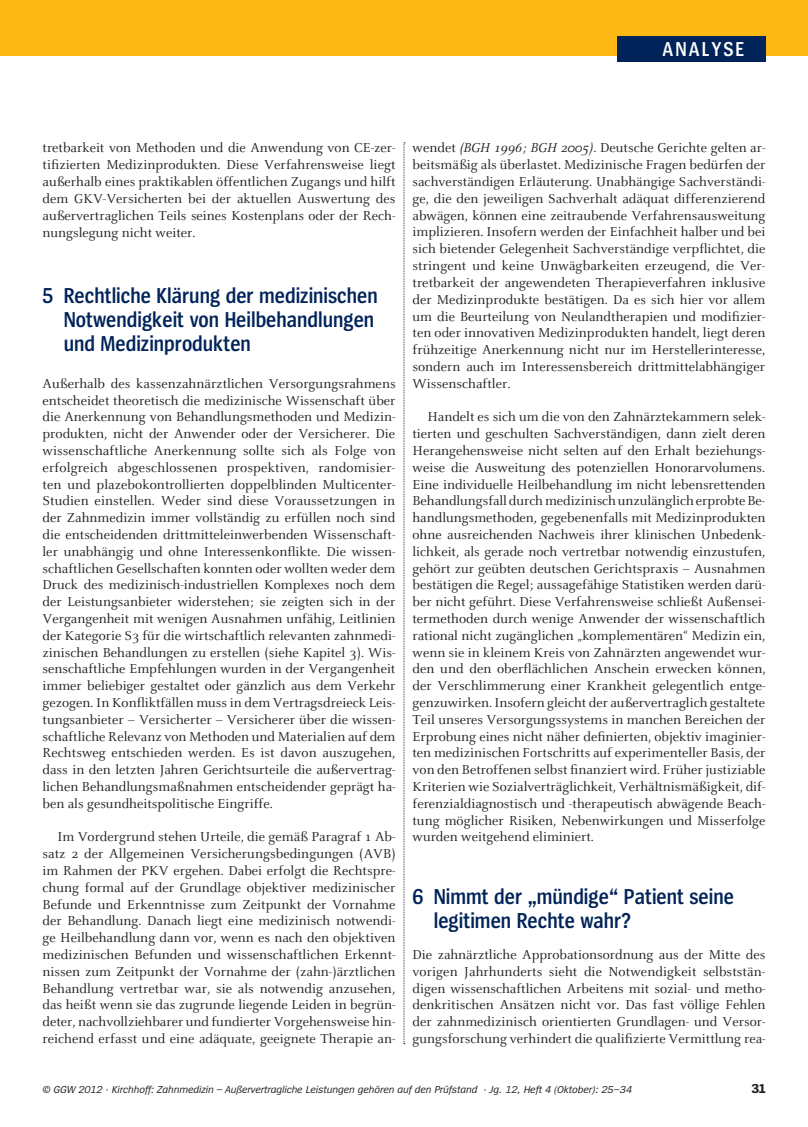
<style>
.page{position:relative;width:808px;height:1127px;background:#fff}
.page>*{position:absolute;margin:0;border:0;box-sizing:border-box;transform-origin:0 0}
.t1{font:600 22.5px/24px "Spiegel Cd";color:#002359}
.t2{font:600 21px "Spiegel Cd";color:#fff}
.t3{font:14.25px/16.8px "Celeste";color:#231f20;text-align:justify}
.t4{font:700 13.5px "Spiegel";color:#231f20}
.t5{font:italic 10.5px "Spiegel";color:#231f20}
.s1{font-style:italic}
</style>
<div class="page">
<div style="left:0;top:0;width:808px;height:55px;background:#fcb814"></div>
<div style="left:617px;top:36px;width:148px;height:26px;background:#002359"></div>
<svg style="left:404px;top:142px;width:1px;height:902px"></svg>
<h2 class="t2" style="left:663px;top:38px;width:83px">Analyse</h2>
<p class="t3" style="left:43px;top:140px;width:355px">tretbarkeit von Methoden und die Anwendung von CE-zer&shy;tifizierten Medizinprodukten. Diese Verfahrensweise liegt außerhalb eines praktikablen öffentlichen Zugangs und hilft dem GKV-Versicherten bei der aktuellen Auswertung des außervertraglichen Teils seines Kostenplans oder der Rech&shy;nungslegung nicht weiter.</p>
<h1 class="t1" style="left:64px;top:284px;width:315px;text-indent:-21px">5 Rechtliche Klärung der medizinischen<br>Notwendigkeit von Heilbehandlungen und Medizinprodukten</h1>
<p class="t3" style="left:43px;top:375px;width:355px">Außerhalb des kassenzahnärztlichen Versorgungsrahmens entscheidet theoretisch die medizinische Wissenschaft über die Anerkennung von Behandlungsmethoden und Medizin&shy;produkten, nicht der Anwender oder der Versicherer. Die wissenschaftliche Anerkennung sollte sich als Folge von erfolgreich abgeschlossenen prospektiven, randomisier&shy;ten und plazebokontrollierten doppelblinden Multicenter-Studien einstellen. Weder sind diese Voraussetzungen in der Zahnmedizin immer vollständig zu erfüllen noch sind die entscheidenden drittmitteleinwerbenden Wissenschaft&shy;ler unabhängig und ohne Interessenkonflikte. Die wissen&shy;schaftlichen Gesellschaften konnten oder wollten weder dem Druck des medizinisch-industriellen Komplexes noch dem der Leistungsanbieter widerstehen; sie zeigten sich in der Vergangenheit mit wenigen Ausnahmen unfähig, Leitlinien der Kategorie S3 für die wirtschaftlich relevanten zahnmedi&shy;zinischen Behandlungen zu erstellen (siehe Kapitel 3). Wis&shy;senschaftliche Empfehlungen wurden in der Vergangenheit immer beliebiger gestaltet oder gänzlich aus dem Verkehr gezogen. In Konfliktfällen muss in dem Vertragsdreieck Leis&shy;tungsanbieter – Versicherter – Versicherer über die wissen&shy;schaftliche Relevanz von Methoden und Materialien auf dem Rechtsweg entschieden werden. Es ist davon auszugehen, dass in den letzten Jahren Gerichtsurteile die außervertrag&shy;lichen Behandlungsmaßnahmen entscheidender geprägt ha&shy;ben als gesundheitspolitische Eingriffe.</p>
<p class="t3" style="left:43px;top:829px;width:355px;text-indent:15px">Im Vordergrund stehen Urteile, die gemäß Paragraf 1 Ab&shy;satz 2 der Allgemeinen Versicherungsbedingungen (AVB) im Rahmen der PKV ergehen. Dabei erfolgt die Rechtspre&shy;chung formal auf der Grundlage objektiver medizinischer Befunde und Erkenntnisse zum Zeitpunkt der Vornahme der Behandlung. Danach liegt eine medizinisch notwendi&shy;ge Heilbehandlung dann vor, wenn es nach den objektiven medizinischen Befunden und wissenschaftlichen Erkennt&shy;nissen zum Zeitpunkt der Vornahme der (zahn-)ärztlichen Behandlung vertretbar war, sie als notwendig anzusehen, das heißt wenn sie das zugrunde liegende Leiden in begrün&shy;deter, nachvollziehbarer und fundierter Vorgehensweise hin&shy;reichend erfasst und eine adäquate, geeignete Therapie an-</p>
<p class="t3" style="left:412px;top:140px;width:354px">wendet <span class="s1">(BGH 1996; BGH 2005)</span>. Deutsche Gerichte gelten ar&shy;beitsmäßig als überlastet. Medizinische Fragen bedürfen der sachverständigen Erläuterung. Unabhängige Sachverständi&shy;ge, die den jeweiligen Sachverhalt adäquat differenzierend abwägen, können eine zeitraubende Verfahrensausweitung implizieren. Insofern werden der Einfachheit halber und bei sich bietender Gelegenheit Sachverständige verpflichtet, die stringent und keine Unwägbarkeiten erzeugend, die Ver&shy;tretbarkeit der angewendeten Therapieverfahren inklusive der Medizinprodukte bestätigen. Da es sich hier vor allem um die Beurteilung von Neulandtherapien und modifizier&shy;ten oder innovativen Medizinprodukten handelt, liegt deren frühzeitige Anerkennung nicht nur im Herstellerinteresse, sondern auch im Interessensbereich drittmittelabhängiger Wissenschaftler.</p>
<p class="t3" style="left:412px;top:409px;width:355px;text-indent:15px">Handelt es sich um die von den Zahnärztekammern selek&shy;tierten und geschulten Sachverständigen, dann zielt deren Herangehensweise nicht selten auf den Erhalt beziehungs&shy;weise die Ausweitung des potenziellen Honorarvolumens.<br>Eine individuelle Heilbehandlung im nicht lebensrettenden Behandlungsfall durch medizinisch unzulänglich erprobte Be&shy;handlungsmethoden, gegebenenfalls mit Medizinprodukten ohne ausreichenden Nachweis ihrer klinischen Unbedenk&shy;lichkeit, als gerade noch vertretbar notwendig einzustufen, gehört zur geübten deutschen Gerichtspraxis – Ausnahmen bestätigen die Regel; aussagefähige Statistiken werden darü&shy;ber nicht geführt. Diese Verfahrensweise schließt Außensei&shy;termethoden durch wenige Anwender der wissenschaftlich rational nicht zugänglichen „komplementären“ Medizin ein, wenn sie in kleinem Kreis von Zahnärzten angewendet wur&shy;den und den oberflächlichen Anschein erwecken können, der Verschlimmerung einer Krankheit gelegentlich entge&shy;genzuwirken. Insofern gleicht der außervertraglich gestaltete Teil unseres Versorgungssystems in manchen Bereichen der Erprobung eines nicht näher definierten, objektiv imaginier&shy;ten medizinischen Fortschritts auf experimenteller Basis, der von den Betroffenen selbst finanziert wird. Früher justiziable Kriterien wie Sozialverträglichkeit, Verhältnismäßigkeit, dif&shy;ferenzialdiagnostisch und -therapeutisch abwägende Beach&shy;tung möglicher Risiken, Nebenwirkungen und Misserfolge wurden weitgehend eliminiert.</p>
<h1 class="t1" style="left:434px;top:885px;width:302px;text-indent:-21px">6 Nimmt der „mündige“ Patient seine legitimen Rechte wahr?</h1>
<p class="t3" style="left:412px;top:946px;width:355px">Die zahnärztliche Approbationsordnung aus der Mitte des vorigen Jahrhunderts sieht die Notwendigkeit selbststän&shy;digen wissenschaftlichen Arbeitens mit sozial- und metho&shy;denkritischen Ansätzen nicht vor. Das fast völlige Fehlen der zahnmedizinisch orientierten Grundlagen- und Versor&shy;gungsforschung verhindert die qualifizierte Vermittlung rea-</p>
<p class="t5" style="left:43px;top:1084px;width:591px">© GGW 2012 · Kirchhoff: Zahnmedizin – Außervertragliche Leistungen gehören auf den Prüfstand · Jg. 12, Heft 4 (Oktober): 25–34</p>
<p class="t4" style="left:751px;top:1081px;width:16px">31</p>
</div>
